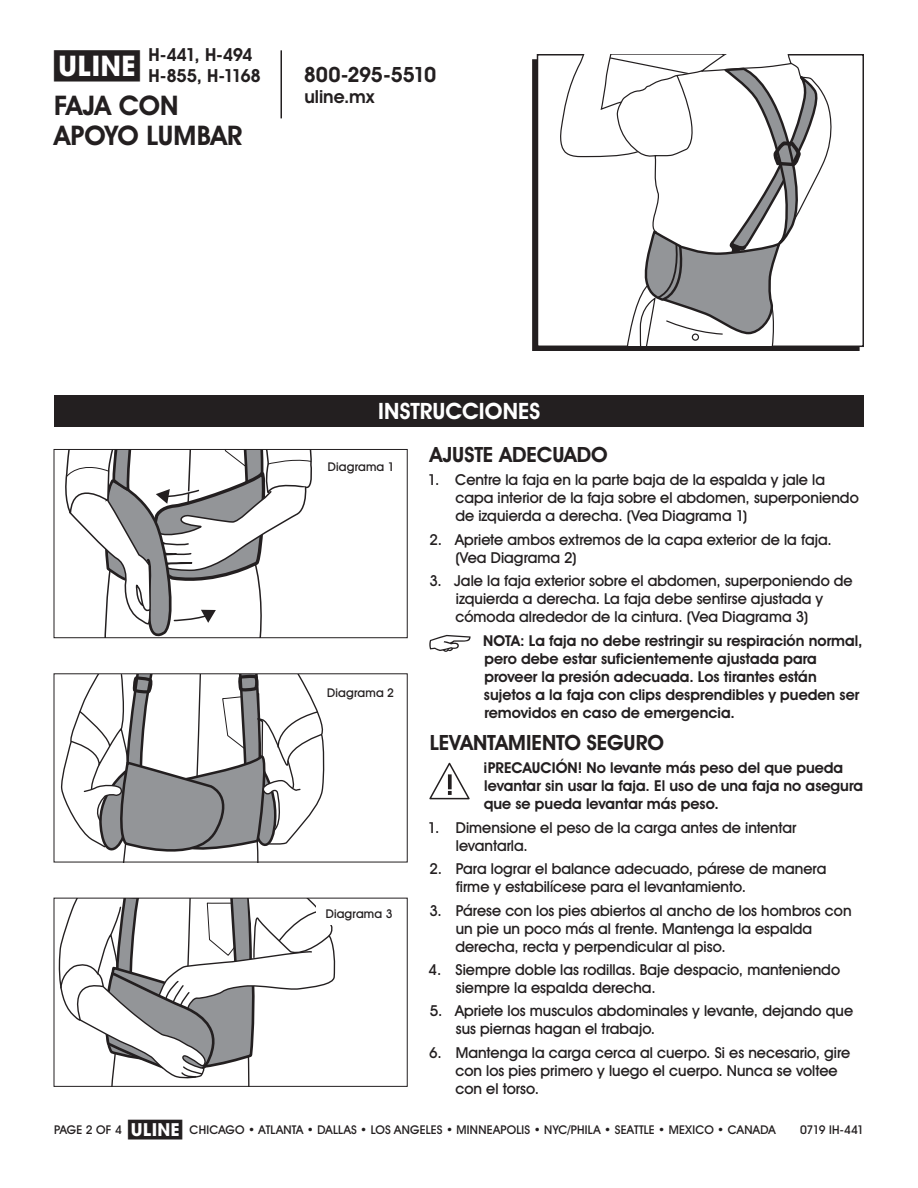
<style>
.page{position:relative;width:918px;height:1188px;background:#fff}
.page>*{position:absolute;margin:0;border:0;box-sizing:border-box;transform-origin:0 0}
.t1{font:700 28.5px "Uline Two Knine";color:#231f20}
.t2{font:700 27px/30px "Uline Two Knine";color:#231f20}
.t3{font:700 22.5px "Uline Two Knine";color:#fff}
.t4{font:700 21px "Uline Two Knine";letter-spacing:-.005em;color:#231f20}
.t5{font:700 18px/21px "Uline Two Knine";letter-spacing:-.015em;color:#231f20}
.t6{font:15px/18px "Uline Two Knine";color:#231f20}
.t7{font:700 15px/18px "Uline Two Knine";color:#231f20}
.t8{font:12px "Uline Two Knine";letter-spacing:.015em;color:#231f20}
.t9{font:12px "Uline Two Knine";letter-spacing:-.04em;color:#231f20}
.s1{font-size:18px}
</style>
<div class="page">
<hr style="left:280px;top:50px;width:2px;height:68px;background:#231f20">
<svg style="left:429px;top:635px;width:42px;height:17px"></svg>
<svg style="left:429px;top:763px;width:41px;height:36px"></svg>
<div style="left:54px;top:396px;width:810px;height:31px;background:#231f20"></div>
<div style="left:537px;top:54px;width:327px;height:293px;border:2px solid #231f20"></div>
<svg style="left:559px;top:55px;width:266px;height:290px"></svg>
<svg style="left:65px;top:451px;width:247px;height:185px"></svg>
<svg style="left:60px;top:675px;width:265px;height:185px"></svg>
<svg style="left:58px;top:900px;width:278px;height:185px"></svg>
<div style="left:54px;top:449px;width:354px;height:189px;border:1px solid #231f20"></div>
<div style="left:54px;top:898px;width:354px;height:189px;border:1px solid #231f20"></div>
<div style="left:316px;top:903px;width:86px;height:22px;background:#fff"></div>
<h1 class="t1" style="left:54px;top:49px;width:87px">π</h1>
<p class="t5" style="left:148px;top:44px;width:114px">H-441, H-494<br>H-855, H-1168</p>
<h2 class="t2" style="left:54px;top:90px;width:190px">FAJA CON<br>APOYO LUMBAR</h2>
<h3 class="t4" style="left:304px;top:62px;width:134px">800-295-5510</h3>
<p class="t5" style="left:304px;top:86px;width:71px">uline.mx</p>
<h3 class="t3" style="left:378px;top:397px;width:164px">INSTRUCCIONES</h3>
<p class="t8" style="left:328px;top:460px;width:68px">Diagrama 1</p>
<p class="t8" style="left:327px;top:685px;width:68px">Diagrama 2</p>
<p class="t8" style="left:326px;top:907px;width:68px">Diagrama 3</p>
<h3 class="t4" style="left:430px;top:442px;width:180px">AJUSTE ADECUADO</h3>
<p class="t6" style="left:455px;top:471px;width:405px;text-indent:-27px">1. Centre la faja en la parte baja de la espalda y jale la capa interior de la faja sobre el abdomen, superponiendo de izquierda a derecha. (Vea Diagrama 1)</p>
<p class="t6" style="left:455px;top:530px;width:378px;text-indent:-26px">2. Apriete ambos extremos de la capa exterior de la faja. (Vea Diagrama 2)</p>
<p class="t6" style="left:455px;top:572px;width:399px;text-indent:-26px">3. Jale la faja exterior sobre el abdomen, superponiendo de izquierda a derecha. La faja debe sentirse ajustada y cómoda alrededor de la cintura. (Vea Diagrama 3)</p>
<p class="t7" style="left:483px;top:631px;width:381px">NOTA: La faja no debe restringir su respiración normal, pero debe estar suficientemente ajustada para proveer la presión adecuada. Los tirantes están sujetos a la faja con clips desprendibles y pueden ser removidos en caso de emergencia.</p>
<h3 class="t4" style="left:430px;top:730px;width:236px">LEVANTAMIENTO SEGURO</h3>
<p class="t7" style="left:483px;top:759px;width:381px">¡PRECAUCIÓN! No levante más peso del que pueda levantar sin usar la faja. El uso de una faja no asegura que se pueda levantar más peso.</p>
<p class="t6" style="left:456px;top:818px;width:342px;text-indent:-28px">1. Dimensione el peso de la carga antes de intentar levantarla.</p>
<p class="t6" style="left:456px;top:860px;width:372px;text-indent:-26px">2. Para lograr el balance adecuado, párese de manera firme y estabilícese para el levantamiento.</p>
<p class="t6" style="left:455px;top:901px;width:398px;text-indent:-26px">3. Párese con los pies abiertos al ancho de los hombros con un pie un poco más al frente. Mantenga la espalda derecha, recta y perpendicular al piso.</p>
<p class="t6" style="left:456px;top:961px;width:386px;text-indent:-27px">4. Siempre doble las rodillas. Baje despacio, manteniendo siempre la espalda derecha.</p>
<p class="t6" style="left:456px;top:1002px;width:399px;text-indent:-26px">5. Apriete los musculos abdominales y levante, dejando que sus piernas hagan el trabajo.</p>
<p class="t6" style="left:455px;top:1043px;width:397px;text-indent:-26px">6. Mantenga la carga cerca al cuerpo. Si es necesario, gire con los pies primero y luego el cuerpo. Nunca se voltee con el torso.</p>
<p class="t8" style="left:128px;top:1122px;width:649px"><span class="s1">π</span> CHICAGO • ATLANTA • DALLAS • LOS ANGELES • MINNEAPOLIS • NYC/PHILA • SEATTLE • MEXICO • CANADA</p>
<p class="t8" style="left:54px;top:1122px;width:69px">PAGE 2 OF 4</p>
<p class="t9" style="left:800px;top:1122px;width:65px">0719 IH-441</p>
</div>
